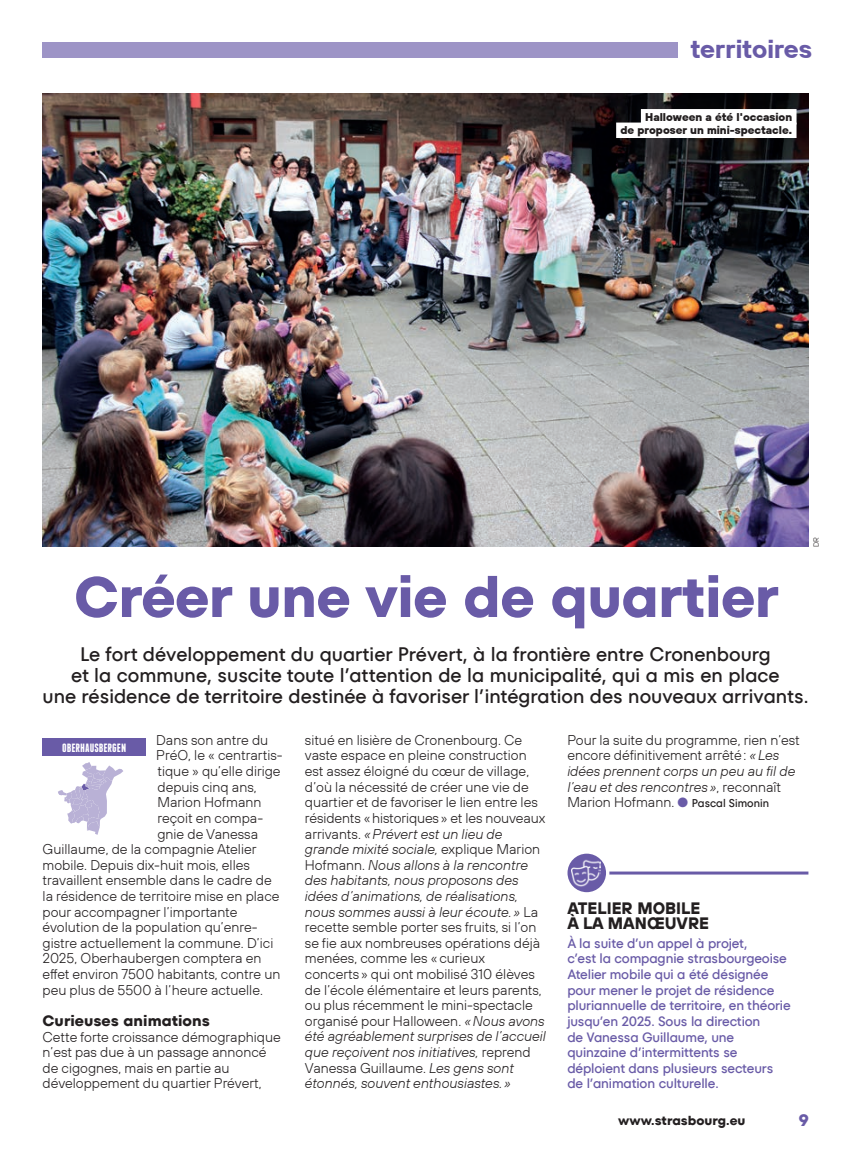
<style>
.page{position:relative;width:851px;height:1149px;background:#fff}
.page>*{position:absolute;margin:0;border:0;box-sizing:border-box;transform-origin:0 0}
.t1{font:700 57px "TT Fors";letter-spacing:-.01em;color:#695ba7}
.t2{font:italic 700 25.5px "TT Hoves";color:#695ba7}
.t3{font:500 19.5px/21px "TT Fors";color:#231f20;text-align:center}
.t4{font:700 16.5px/15.6px "TT Hoves";color:#231f20}
.t5{font:700 16.5px "TT Fors";color:#695ba7}
.t6{font:700 15px "TT Fors";color:#231f20}
.t7{font:300 14.1px/15.6px "TT Hoves";color:#231f20}
.t8{font:500 13.5px/15.6px "TT Fors";letter-spacing:-.01em;color:#695ba7}
.t9{font:700 12.75px "TT Fors";color:#231f20}
.t10{font:700 12px "Franchise";color:#fff}
.t11{font:800 11.25px/13.5px "TT Hoves";color:#231f20;text-align:right}
.t12{font:300 7.5px "TT Hoves";color:#231f20}
.s1{font-style:italic}
.s2{color:#695ba7}
.s3{font-family:"TT Fors";font-weight:500;font-size:11.25px}
</style>
<div class="page">
<div style="left:43px;top:42px;width:635px;height:16px;background:#9d94c6"></div>
<img style="left:43px;top:94px;width:765px;height:452px">
<svg style="left:531px;top:107px;width:261px;height:27px;background:#1f1718"></svg>
<div style="left:640px;top:109px;width:156px;height:15px;background:#fff"></div>
<div style="left:616px;top:122px;width:180px;height:16px;background:#fff"></div>
<hr style="left:567px;top:871px;width:241px;height:3px;background:#695ba7">
<svg style="left:565px;top:851px;width:42px;height:42px"></svg>
<div style="left:564px;top:850px;width:45px;height:45px;border:3px solid #fff;border-radius:50%"></div>
<svg style="left:58px;top:762px;width:65px;height:72px"></svg>
<div style="left:43px;top:738px;width:103px;height:17px;background:#695ba7"></div>
<img style="left:571px;top:857px;width:29px;height:30px">
<h2 class="t2" style="left:691px;top:32px;width:129px">territoires</h2>
<p class="t11" style="left:620px;top:109px;width:173px">Halloween a été l'occasion<br>de proposer un mini-spectacle.</p>
<p class="t12" style="left:811px;top:546px;width:12px;rotate:-90deg">DR</p>
<h1 class="t1" style="left:74px;top:562px;width:706px">Créer une vie de quartier</h1>
<p class="t3" style="left:43px;top:644px;width:767px">Le fort développement du quartier Prévert, à la frontière entre Cronenbourg<br>et la commune, suscite toute l’attention de la municipalité, qui a mis en place<br>une résidence de territoire destinée à favoriser l’intégration des nouveaux arrivants.</p>
<p class="t7" style="left:156px;top:731px;width:114px">Dans son antre du</p>
<p class="t7" style="left:156px;top:747px;width:128px">PréO, le « centrartis-</p>
<p class="t7" style="left:157px;top:762px;width:125px">tique » qu’elle dirige</p>
<p class="t7" style="left:157px;top:778px;width:101px">depuis cinq ans,</p>
<p class="t7" style="left:157px;top:794px;width:106px">Marion Hofmann</p>
<p class="t7" style="left:157px;top:809px;width:107px">reçoit en compa-</p>
<p class="t7" style="left:157px;top:825px;width:102px">gnie de Vanessa</p>
<p class="t7" style="left:43px;top:840px;width:215px">Guillaume, de la compagnie Atelier</p>
<p class="t7" style="left:43px;top:856px;width:209px">mobile. Depuis dix-huit mois, elles</p>
<p class="t7" style="left:43px;top:872px;width:231px">travaillent ensemble dans le cadre de</p>
<p class="t7" style="left:43px;top:887px;width:238px">la résidence de territoire mise en place</p>
<p class="t7" style="left:43px;top:903px;width:196px">pour accompagner l’importante</p>
<p class="t7" style="left:43px;top:918px;width:216px">évolution de la population qu’enre-</p>
<p class="t7" style="left:43px;top:934px;width:232px">gistre actuellement la commune. D’ici</p>
<p class="t7" style="left:43px;top:950px;width:220px">2025, Oberhaubergen comptera en</p>
<p class="t7" style="left:43px;top:965px;width:239px">effet environ 7500 habitants, contre un</p>
<p class="t7" style="left:43px;top:981px;width:222px">peu plus de 5500 à l’heure actuelle.</p>
<p class="t6" style="left:43px;top:1011px;width:169px">Curieuses animations</p>
<p class="t7" style="left:43px;top:1028px;width:240px">Cette forte croissance démographique n’est pas due à un passage annoncé de cigognes, mais en partie au développement du quartier Prévert,</p>
<p class="t10" style="left:62px;top:741px;width:65px">OBERHAUSBERGEN</p>
<p class="t7" style="left:305px;top:731px;width:242px">situé en lisière de Cronenbourg. Ce vaste espace en pleine construction est assez éloigné du cœur de village, d’où la nécessité de créer une vie de quartier et de favoriser le lien entre les résidents «historiques» et les nouveaux arrivants. <span class="s1">«Prévert est un lieu de grande mixité sociale,</span> explique Marion Hofmann. <span class="s1">Nous allons à la rencontre des habitants, nous proposons des idées d’animations, de réalisations, nous sommes aussi à leur écoute. »</span> La recette semble porter ses fruits, si l’on se fie aux nombreuses opérations déjà menées, comme les «curieux<br>concerts » qui ont mobilisé 310 élèves de l’école élémentaire et leurs parents, ou plus récemment le mini-spectacle organisé pour Halloween. <span class="s1">«Nous avons été agréablement surprises de l’accueil que reçoivent nos initiatives,</span> reprend Vanessa Guillaume. <span class="s1">Les gens sont étonnés, souvent enthousiastes. »</span></p>
<p class="t7" style="left:567px;top:731px;width:234px">Pour la suite du programme, rien n’est encore définitivement arrêté: <span class="s1">«Les idées prennent corps un peu au fil de l’eau et des rencontres »</span>, reconnaît Marion Hofmann. <span class="s2">●</span> <span class="s3">Pascal Simonin</span></p>
<p class="t4" style="left:567px;top:899px;width:143px">ATELIER MOBILE<br>À LA MANŒUVRE</p>
<p class="t8" style="left:567px;top:935px;width:225px">À la suite d’un appel à projet,<br>c’est la compagnie strasbourgeoise<br>Atelier mobile qui a été désignée pour mener le projet de résidence pluriannuelle de territoire, en théorie jusqu’en 2025. Sous la direction<br>de Vanessa Guillaume, une quinzaine d’intermittents se déploient dans plusieurs secteurs de l’animation culturelle.</p>
<p class="t9" style="left:618px;top:1112px;width:129px">www.strasbourg.eu</p>
<p class="t5" style="left:798px;top:1109px;width:11px">9</p>
</div>
